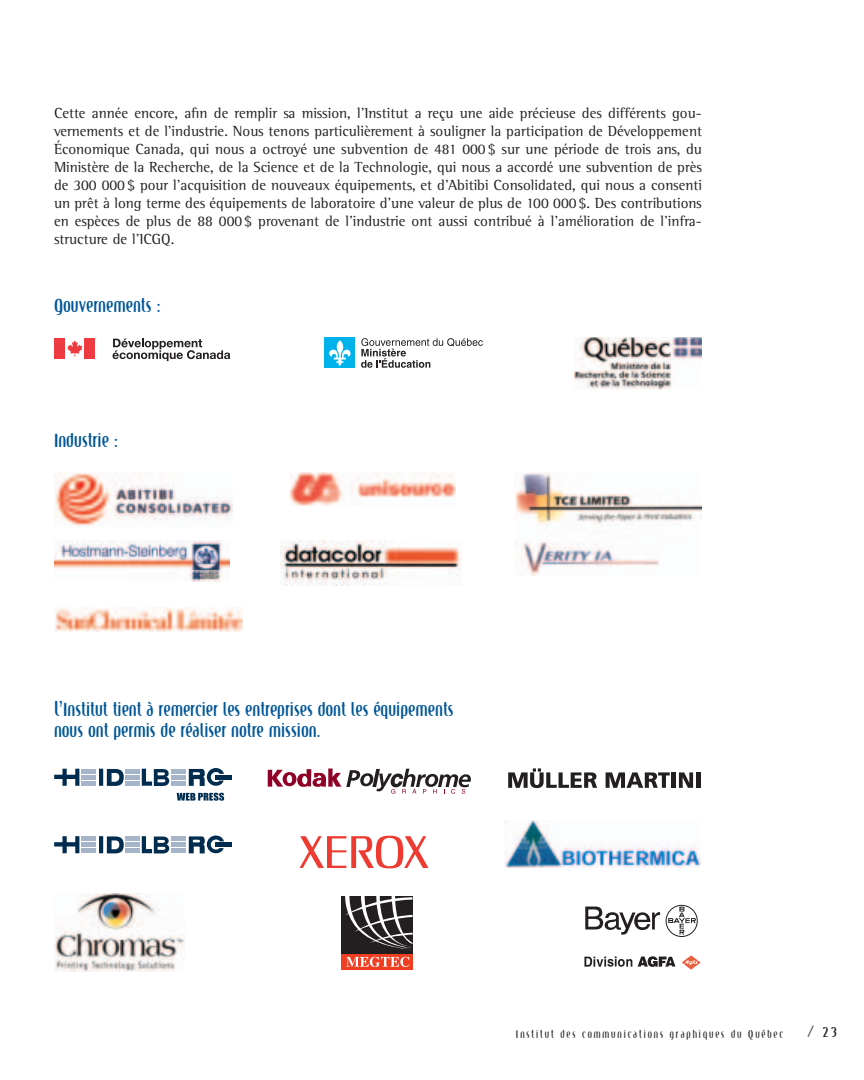
<style>
.page{position:relative;width:864px;height:1080px;background:#fff}
.page>*{position:absolute;margin:0;border:0;box-sizing:border-box;transform-origin:0 0}
.t1{font:18px/21.6px "Eternity";color:#015698}
.t2{font:15px/18px "Rotis Semi Serif";color:#231f20;text-align:justify}
.t3{font:13.5px "Eternity";color:#231f20}
.t4{font:300 10.5px "Eternity";letter-spacing:.19em;color:#231f20}
</style>
<div class="page">
<svg style="left:113px;top:339px;width:117px;height:22px"></svg>
<div style="left:55px;top:339px;width:10px;height:20px;background:#ee3a41"></div>
<div style="left:85px;top:339px;width:10px;height:20px;background:#ee3a41"></div>
<svg style="left:67px;top:340px;width:16px;height:17px"></svg>
<div style="left:325px;top:338px;width:30px;height:30px;background:#00b2eb"></div>
<svg style="left:329px;top:340px;width:22px;height:26px"></svg>
<svg style="left:361px;top:338px;width:122px;height:30px"></svg>
<img style="left:54px;top:472px;width:179px;height:54px">
<img style="left:54px;top:608px;width:189px;height:23px">
<img style="left:54px;top:540px;width:176px;height:41px">
<img style="left:291px;top:472px;width:165px;height:34px">
<img style="left:280px;top:540px;width:182px;height:45px">
<img style="left:514px;top:472px;width:188px;height:104px">
<svg style="left:54px;top:769px;width:25px;height:17px"></svg>
<div style="left:81px;top:769px;width:15px;height:5px;background:#a5b4c8"></div>
<div style="left:81px;top:775px;width:15px;height:5px;background:#a5b4c8"></div>
<div style="left:81px;top:781px;width:15px;height:5px;background:#a5b4c8"></div>
<div style="left:125px;top:769px;width:14px;height:5px;background:#a5b4c8"></div>
<div style="left:125px;top:775px;width:14px;height:5px;background:#a5b4c8"></div>
<div style="left:125px;top:781px;width:14px;height:5px;background:#a5b4c8"></div>
<div style="left:171px;top:769px;width:14px;height:5px;background:#a5b4c8"></div>
<div style="left:171px;top:775px;width:14px;height:5px;background:#a5b4c8"></div>
<div style="left:171px;top:781px;width:14px;height:5px;background:#a5b4c8"></div>
<hr style="left:99px;top:769px;width:4px;height:17px;background:#002d4f">
<svg style="left:142px;top:769px;width:27px;height:17px"></svg>
<svg style="left:189px;top:768px;width:35px;height:18px"></svg>
<hr style="left:215px;top:775px;width:17px;height:4px;background:#002d4f">
<svg style="left:107px;top:769px;width:17px;height:17px"></svg>
<svg style="left:177px;top:793px;width:47px;height:8px"></svg>
<svg style="left:54px;top:836px;width:25px;height:17px"></svg>
<hr style="left:81px;top:837px;width:15px;height:4px;background:#a5b4c8">
<hr style="left:81px;top:843px;width:15px;height:4px;background:#a5b4c8">
<hr style="left:81px;top:849px;width:15px;height:4px;background:#a5b4c8">
<hr style="left:125px;top:837px;width:14px;height:4px;background:#a5b4c8">
<hr style="left:125px;top:843px;width:14px;height:4px;background:#a5b4c8">
<hr style="left:125px;top:849px;width:14px;height:4px;background:#a5b4c8">
<hr style="left:171px;top:837px;width:14px;height:4px;background:#a5b4c8">
<hr style="left:171px;top:843px;width:14px;height:4px;background:#a5b4c8">
<hr style="left:171px;top:849px;width:14px;height:4px;background:#a5b4c8">
<hr style="left:99px;top:836px;width:4px;height:17px;background:#002d4f">
<svg style="left:142px;top:836px;width:27px;height:17px"></svg>
<svg style="left:189px;top:836px;width:35px;height:17px"></svg>
<div style="left:215px;top:842px;width:17px;height:5px;background:#002d4f"></div>
<svg style="left:107px;top:836px;width:17px;height:17px"></svg>
<svg style="left:300px;top:836px;width:129px;height:32px"></svg>
<img style="left:54px;top:894px;width:130px;height:78px">
<svg style="left:508px;top:768px;width:89px;height:20px"></svg>
<svg style="left:606px;top:772px;width:64px;height:16px"></svg>
<hr style="left:672px;top:772px;width:4px;height:16px;background:#231f20">
<svg style="left:679px;top:772px;width:14px;height:16px"></svg>
<hr style="left:696px;top:772px;width:4px;height:16px;background:#231f20">
<img style="left:504px;top:820px;width:197px;height:47px">
<svg style="left:268px;top:769px;width:203px;height:25px"></svg>
<div style="left:342px;top:896px;width:71px;height:58px;background:#231f20"></div>
<svg style="left:345px;top:896px;width:68px;height:53px"></svg>
<div style="left:342px;top:954px;width:71px;height:15px;background:#ef3e22"></div>
<svg style="left:346px;top:957px;width:64px;height:10px"></svg>
<div style="left:666px;top:905px;width:32px;height:32px;border:1px solid #231f20;border-radius:50%"></div>
<svg style="left:585px;top:907px;width:75px;height:28px"></svg>
<svg style="left:584px;top:956px;width:48px;height:11px"></svg>
<svg style="left:638px;top:956px;width:37px;height:11px"></svg>
<svg style="left:668px;top:907px;width:28px;height:28px"></svg>
<svg style="left:682px;top:955px;width:19px;height:15px"></svg>
<img style="left:574px;top:338px;width:128px;height:51px">
<p class="t2" style="left:54px;top:106px;width:650px">Cette année encore, afin de remplir sa mission, l’Institut a reçu une aide précieuse des différents gou&shy;vernements et de l’industrie. Nous tenons particulièrement à souligner la participation de Développement Économique Canada, qui nous a octroyé une subvention de 481 000$ sur une période de trois ans, du Ministère de la Recherche, de la Science et de la Technologie, qui nous a accordé une subvention de près de 300 000$ pour l’acquisition de nouveaux équipements, et d’Abitibi Consolidated, qui nous a consenti un prêt à long terme des équipements de laboratoire d’une valeur de plus de 100 000$. Des contributions en espèces de plus de 88 000$ provenant de l’industrie ont aussi contribué à l’amélioration de l’infra&shy;structure de l’ICGQ.</p>
<p class="t1" style="left:54px;top:296px;width:108px">Gouvernements :</p>
<p class="t1" style="left:54px;top:431px;width:65px">Industrie :</p>
<p class="t1" style="left:54px;top:699px;width:401px">L’Institut tient à remercier les entreprises dont les équipements nous ont permis de réaliser notre mission.</p>
<p class="t4" style="left:516px;top:1030px;width:269px">Institut des communications graphiques du Québec</p>
<p class="t3" style="left:808px;top:1027px;width:31px">/ 23</p>
</div>
